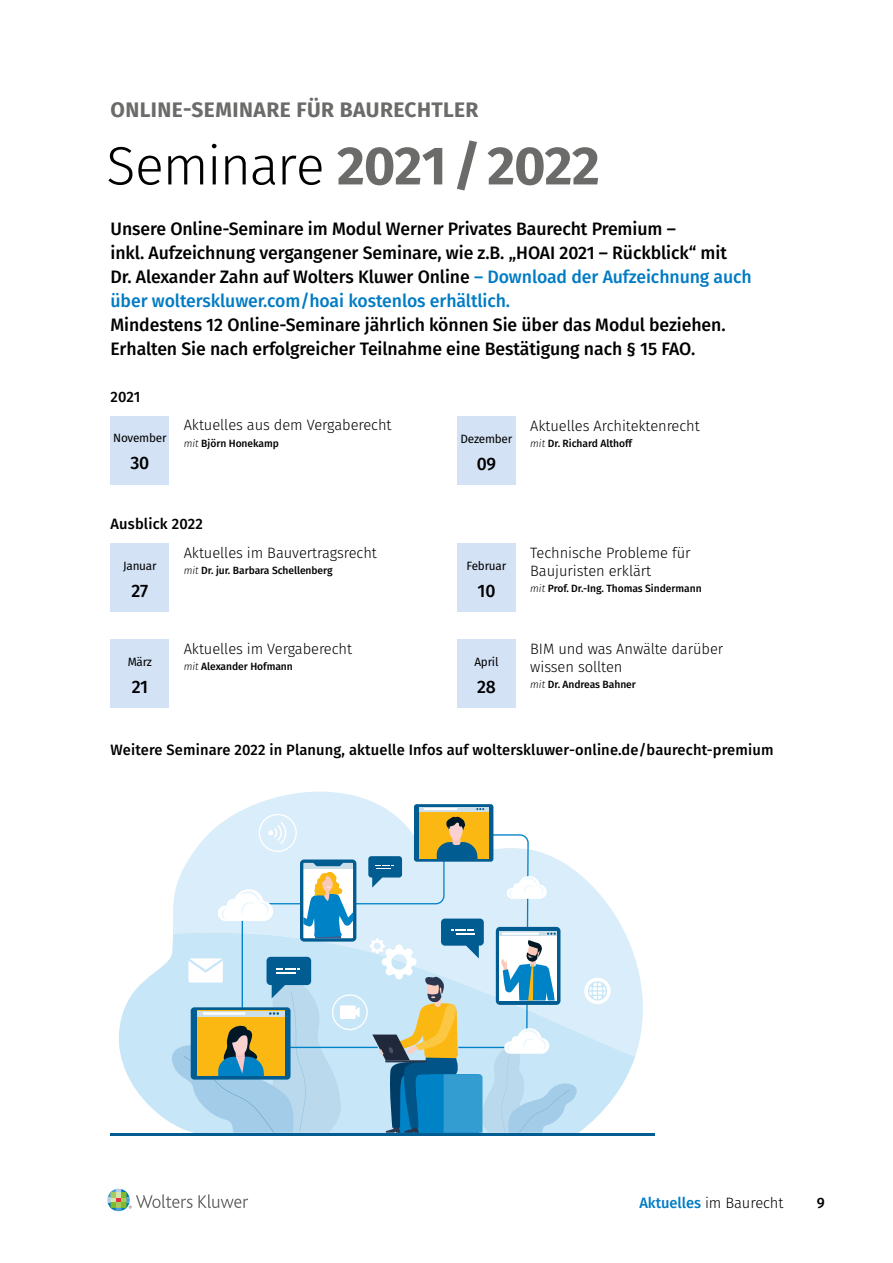
<style>
.page{position:relative;width:893px;height:1263px;background:#fff}
.page>*{position:absolute;margin:0;border:0;box-sizing:border-box;transform-origin:0 0}
.t1{font:700 54px "Fira Sans";letter-spacing:-.02em;color:#6b6b6a}
.t2{font:700 21px "Fira Sans";letter-spacing:.02em;color:#6b6b6a}
.t3{font:500 18px/24px "Fira Sans";letter-spacing:-.005em;color:#000}
.t4{font:300 15px/18px "Fira Sans";letter-spacing:-.005em;color:#000}
.t5{font:500 15px "Fira Sans";letter-spacing:.01em;color:#000}
.t6{font:12px "Fira Sans";letter-spacing:-.02em;color:#000}
.t7{font:500 10.5px "Fira Sans";letter-spacing:-.005em;color:#000}
.s1{font-weight:300;color:#000}
.s2{color:#007bc4}
.s3{font-weight:300;font-style:italic}
.s4{font-weight:500;color:#007bc4}
</style>
<div class="page">
<svg style="left:107px;top:1189px;width:141px;height:22px"></svg>
<div style="left:111px;top:544px;width:58px;height:68px;background:#d3e2f5"></div>
<div style="left:457px;top:639px;width:59px;height:68px;background:#d3e2f5"></div>
<div style="left:457px;top:544px;width:59px;height:68px;background:#d3e2f5"></div>
<div style="left:111px;top:416px;width:58px;height:68px;background:#d3e2f5"></div>
<div style="left:111px;top:639px;width:58px;height:68px;background:#d3e2f5"></div>
<div style="left:457px;top:417px;width:59px;height:68px;background:#d3e2f5"></div>
<svg style="left:247px;top:792px;width:396px;height:264px"></svg>
<svg style="left:119px;top:930px;width:516px;height:191px"></svg>
<hr style="left:111px;top:1133px;width:544px;height:2px;background:#005c91">
<div style="left:414px;top:804px;width:79px;height:58px;background:#005c91;border-radius:3px"></div>
<hr style="left:419px;top:807px;width:69px;height:4px;background:#ccdee8">
<svg style="left:168px;top:808px;width:444px;height:325px;background:#b9d4dc"></svg>
<p class="t2" style="left:111px;top:92px;width:369px">ONLINE-SEMINARE FÜR BAURECHTLER</p>
<h1 class="t1" style="left:106px;top:120px;width:495px"><span class="s1">Seminare</span> 2021/2022</h1>
<p class="t3" style="left:111px;top:216px;width:643px">Unsere Online-Seminare im Modul Werner Privates Baurecht Premium –<br>inkl. Aufzeichnung vergangener Seminare, wie z.B. „HOAI 2021 – Rückblick“ mit Dr. Alexander Zahn auf Wolters Kluwer Online <span class="s2">– Download der Aufzeichnung auch über wolterskluwer.com/hoai kostenlos erhältlich.</span></p>
<p class="t3" style="left:111px;top:312px;width:616px">Mindestens 12 Online-Seminare jährlich können Sie über das Modul beziehen.<br>Erhalten Sie nach erfolgreicher Teilnahme eine Bestätigung nach § 15 FAO.</p>
<p class="t5" style="left:111px;top:385px;width:31px">2021</p>
<p class="t6" style="left:113px;top:429px;width:55px">November</p>
<p class="t3" style="left:130px;top:450px;width:21px">30</p>
<p class="t4" style="left:184px;top:416px;width:209px">Aktuelles aus dem Vergaberecht</p>
<p class="t7" style="left:184px;top:434px;width:97px"><span class="s3">mit</span> Björn Honekamp</p>
<p class="t6" style="left:461px;top:430px;width:53px">Dezember</p>
<p class="t3" style="left:477px;top:451px;width:21px">09</p>
<p class="t4" style="left:530px;top:416px;width:171px">Aktuelles Architektenrecht</p>
<p class="t7" style="left:530px;top:435px;width:103px"><span class="s3">mit</span> Dr. Richard Althoff</p>
<p class="t5" style="left:111px;top:512px;width:94px">Ausblick 2022</p>
<p class="t6" style="left:123px;top:557px;width:35px">Januar</p>
<p class="t3" style="left:132px;top:578px;width:18px">27</p>
<p class="t4" style="left:184px;top:543px;width:195px">Aktuelles im Bauvertragsrecht</p>
<p class="t7" style="left:184px;top:562px;width:150px"><span class="s3">mit</span> Dr. jur. Barbara Schellenberg</p>
<p class="t6" style="left:467px;top:557px;width:41px">Februar</p>
<p class="t3" style="left:477px;top:578px;width:19px">10</p>
<p class="t4" style="left:530px;top:543px;width:162px">Technische Probleme für<br>Baujuristen erklärt</p>
<p class="t7" style="left:530px;top:580px;width:173px"><span class="s3">mit</span> Prof. Dr.-Ing. Thomas Sindermann</p>
<p class="t6" style="left:128px;top:652px;width:26px">März</p>
<p class="t3" style="left:132px;top:673px;width:18px">21</p>
<p class="t4" style="left:184px;top:639px;width:170px">Aktuelles im Vergaberecht</p>
<p class="t7" style="left:184px;top:658px;width:111px"><span class="s3">mit</span> Alexander Hofmann</p>
<p class="t6" style="left:474px;top:652px;width:26px">April</p>
<p class="t3" style="left:477px;top:673px;width:20px">28</p>
<p class="t4" style="left:530px;top:639px;width:195px">BIM und was Anwälte darüber wissen sollten</p>
<p class="t7" style="left:530px;top:676px;width:107px"><span class="s3">mit</span> Dr. Andreas Bahner</p>
<p class="t5" style="left:111px;top:737px;width:664px">Weitere Seminare 2022 in Planung, aktuelle Infos auf wolterskluwer-online.de/baurecht-premium</p>
<p class="t4" style="left:639px;top:1193px;width:145px"><span class="s4">Aktuelles</span> im Baurecht</p>
<p class="t5" style="left:817px;top:1190px;width:9px">9</p>
</div>
